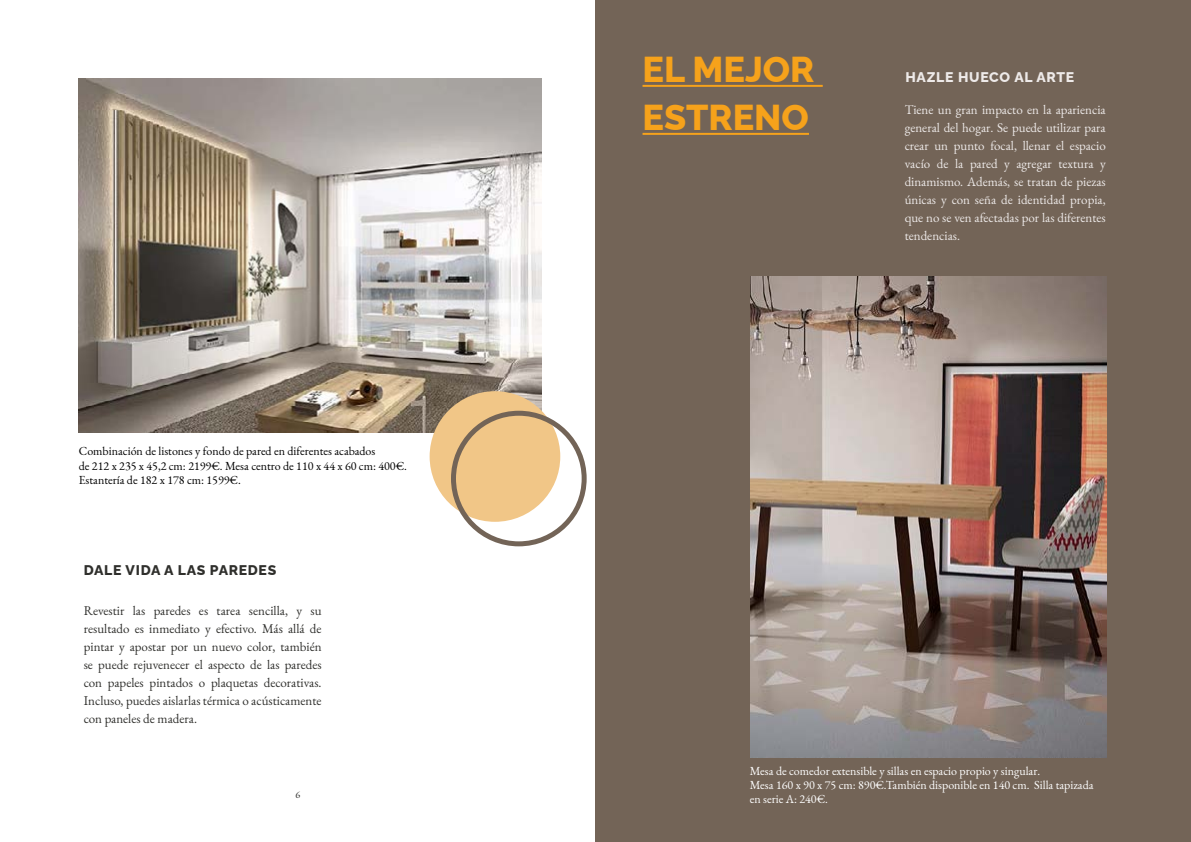
<style>
.page{position:relative;width:1191px;height:842px;background:#fff}
.page>*{position:absolute;margin:0;border:0;box-sizing:border-box;transform-origin:0 0}
.t1{font:800 36px/48px "Raleway";color:#f6a21b}
.t2{font:800 14px "Raleway";letter-spacing:.05em;color:#2f2f2c}
.t3{font:800 14px "Raleway";letter-spacing:.05em;color:#eeeae9}
.t4{font:13px/18px "EB Garamond";color:#2f2f2c;text-align:justify}
.t5{font:13px/18px "EB Garamond";color:#eeeae9;text-align:justify}
.t6{font:12px/14.4px "EB Garamond";color:#000}
.t7{font:12px/14.4px "EB Garamond";color:#fff}
.t8{font:10px "EB Garamond";color:#2f2f2c}
</style>
<div class="page">
<div style="left:595px;top:0;width:596px;height:842px;background:#736457"></div>
<img style="left:750px;top:276px;width:356px;height:481px">
<hr style="left:642px;top:85px;width:180px;height:2px;background:#f6a21b">
<hr style="left:642px;top:133px;width:167px;height:2px;background:#f6a21b">
<img style="left:79px;top:79px;width:462px;height:353px">
<div style="left:429px;top:391px;width:131px;height:131px;background:#f1c687;border-radius:50%"></div>
<div style="left:451px;top:411px;width:135px;height:135px;border:5px solid #736457;border-radius:50%"></div>
<p class="t6" style="left:79px;top:444px;width:329px">Combinación de listones y fondo de pared en diferentes acabados<br>de 212 x 235 x 45,2 cm: 2199€. Mesa centro de 110 x 44 x 60 cm: 400€.<br>Estantería de 182 x 178 cm: 1599€.</p>
<p class="t2" style="left:84px;top:559px;width:194px">DALE VIDA A LAS PAREDES</p>
<p class="t4" style="left:84px;top:602px;width:239px">Revestir las paredes es tarea sencilla, y su resultado es inmediato y efectivo. Más allá de pintar y apostar por un nuevo color, también se puede rejuvenecer el aspecto de las paredes con papeles pintados o plaquetas decorativas.<br>Incluso, puedes aislarlas térmica o acústicamente con paneles de madera.</p>
<p class="t8" style="left:295px;top:788px;width:6px">6</p>
<h1 class="t1" style="left:642px;top:42px;width:173px">EL MEJOR<br>ESTRENO</h1>
<p class="t3" style="left:905px;top:66px;width:170px">HAZLE HUECO AL ARTE</p>
<p class="t5" style="left:904px;top:101px;width:203px">Tiene un gran impacto en la apariencia general del hogar. Se puede utilizar para crear un punto focal, llenar el espacio vacío de la pared y agregar textura y dinamismo. Además, se tratan de piezas únicas y con seña de identidad propia, que no se ven afectadas por las diferentes tendencias.</p>
<p class="t7" style="left:749px;top:763px;width:345px">Mesa de comedor extensible y sillas en espacio propio y singular.<br>Mesa 160 x 90 x 75 cm: 890€.También disponible en 140 cm. Silla tapizada en serie A: 240€.</p>
</div>
